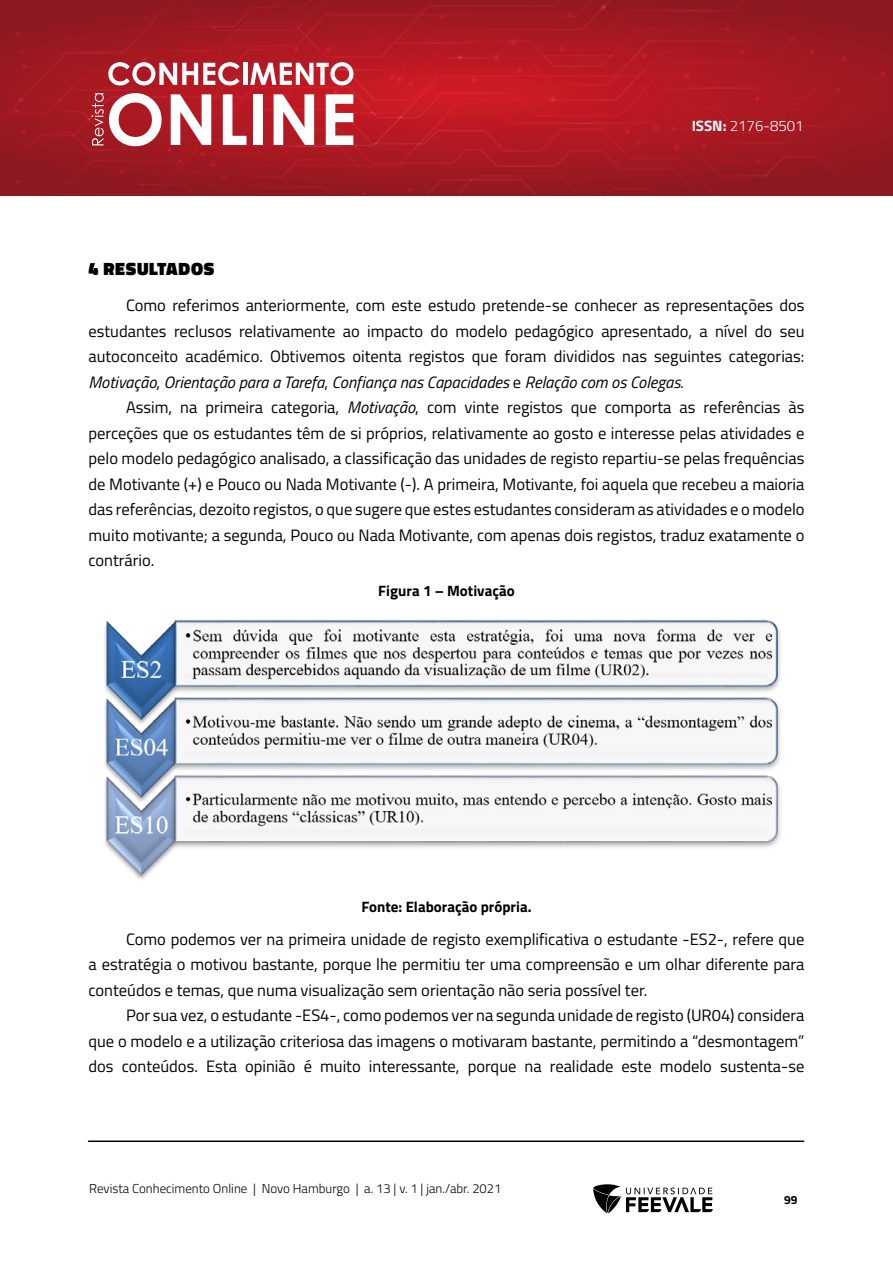
<style>
.page{position:relative;width:893px;height:1263px;background:#fff}
.page>*{position:absolute;margin:0;border:0;box-sizing:border-box;transform-origin:0 0}
.t1{font:900 18px "Titillium Web";letter-spacing:.04em;color:#000}
.t2{font:16.5px/25.5px "Titillium Web";color:#000;text-align:justify}
.t3{font:700 15px "Titillium Web";color:#000}
.t4{font:300 15px "Titillium Web";color:#fff}
.t5{font:300 12.9px "Titillium Web";color:#000}
.t6{font:700 12px "Titillium Web";color:#000}
.s1{font-weight:700}
.s2{font-style:italic}
</style>
<div class="page">
<svg style="left:593px;top:1184px;width:120px;height:29px"></svg>
<hr style="left:88px;top:1140px;width:716px;height:2px;background:#000">
<svg style="left:0;top:0;width:889px;height:196px;background:#a9242d"></svg>
<img style="left:104px;top:619px;width:677px;height:261px">
<p class="t4" style="left:692px;top:115px;width:114px"><span class="s1">ISSN:</span> 2176-8501</p>
<p class="t1" style="left:88px;top:256px;width:127px">4 RESULTADOS</p>
<p class="t2" style="left:88px;top:292px;width:717px;text-indent:38px">Como referimos anteriormente, com este estudo pretende-se conhecer as representações dos estudantes reclusos relativamente ao impacto do modelo pedagógico apresentado, a nível do seu autoconceito académico. Obtivemos oitenta registos que foram divididos nas seguintes categorias:<br><span class="s2">Motivação</span>, <span class="s2">Orientação para a Tarefa</span>, <span class="s2">Confiança nas Capacidades</span> e <span class="s2">Relação com os Colegas.</span></p>
<p class="t2" style="left:88px;top:394px;width:717px;text-indent:38px">Assim, na primeira categoria, <span class="s2">Motivação</span>, com vinte registos que comporta as referências às perceções que os estudantes têm de si próprios, relativamente ao gosto e interesse pelas atividades e pelo modelo pedagógico analisado, a classificação das unidades de registo repartiu-se pelas frequências de Motivante (+) e Pouco ou Nada Motivante (-). A primeira, Motivante, foi aquela que recebeu a maioria das referências, dezoito registos, o que sugere que estes estudantes consideram as atividades e o modelo muito motivante; a segunda, Pouco ou Nada Motivante, com apenas dois registos, traduz exatamente o contrário.</p>
<p class="t3" style="left:378px;top:580px;width:138px">Figura 1 – Motivação</p>
<p class="t3" style="left:361px;top:895px;width:172px">Fonte: Elaboração própria.</p>
<p class="t2" style="left:88px;top:925px;width:717px;text-indent:38px">Como podemos ver na primeira unidade de registo exemplificativa o estudante -ES2-, refere que a estratégia o motivou bastante, porque lhe permitiu ter uma compreensão e um olhar diferente para conteúdos e temas, que numa visualização sem orientação não seria possível ter.</p>
<p class="t2" style="left:88px;top:1002px;width:717px;text-indent:38px">Por sua vez, o estudante -ES4-, como podemos ver na segunda unidade de registo (UR04) considera que o modelo e a utilização criteriosa das imagens o motivaram bastante, permitindo a “desmontagem” dos conteúdos. Esta opinião é muito interessante, porque na realidade este modelo sustenta-se</p>
<p class="t5" style="left:89px;top:1179px;width:414px">Revista Conhecimento Online | Novo Hamburgo | a. 13 | v. 1 | jan./abr. 2021</p>
<p class="t6" style="left:784px;top:1190px;width:15px">99</p>
</div>
